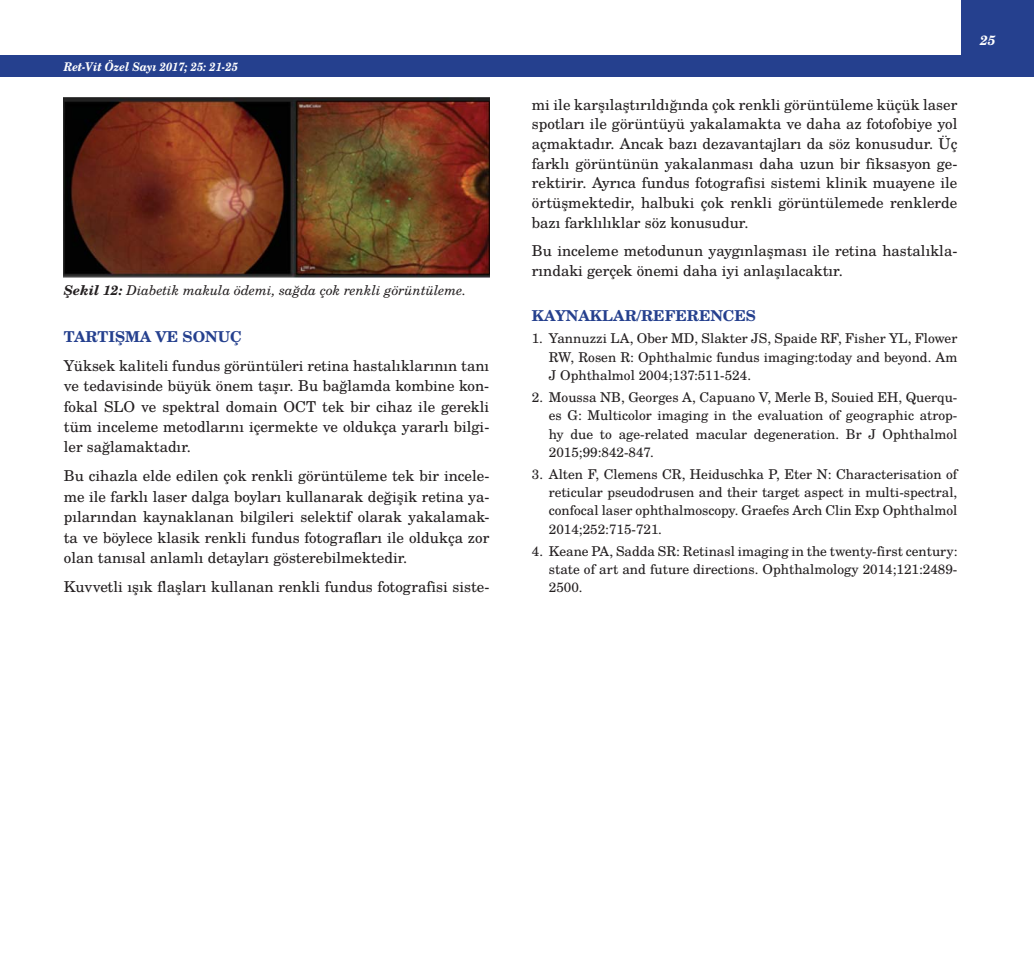
<style>
.page{position:relative;width:1034px;height:961px;background:#fff}
.page>*{position:absolute;margin:0;border:0;box-sizing:border-box;transform-origin:0 0}
.t1{font:15px/20.5px "Te X Gyre Schola";color:#231f20;text-align:justify}
.t2{font:700 15px "Te X Gyre Schola";color:#25408e}
.t3{font:13.5px/18.1px "Te X Gyre Schola";color:#231f20;text-align:justify}
.t4{font:italic 13.5px "Te X Gyre Schola";color:#231f20}
.t5{font:italic 700 13.5px "Te X Gyre Schola";color:#fff}
.t6{font:italic 700 12px "Te X Gyre Schola";color:#fff;scale:.9 1}
.s1{font-weight:700}
</style>
<div class="page">
<div style="left:961px;top:0;width:72px;height:77px;background:#25408e"></div>
<div style="left:0;top:55px;width:1033px;height:22px;background:#25408e"></div>
<img style="left:64px;top:98px;width:425px;height:179px">
<p class="t6" style="left:64px;top:61px;width:195px">Ret-Vit Özel Sayı 2017; 25: 21-25</p>
<p class="t4" style="left:64px;top:283px;width:404px"><span class="s1">Şekil 12:</span> Diabetik makula ödemi, sağda çok renkli görüntüleme.</p>
<p class="t2" style="left:64px;top:329px;width:179px">TARTIŞMA VE SONUÇ</p>
<p class="t1" style="left:64px;top:356px;width:427px">Yüksek kaliteli fundus görüntüleri retina hastalıklarının tanı ve tedavisinde büyük önem taşır. Bu bağlamda kombine kon&shy;fokal SLO ve spektral domain OCT tek bir cihaz ile gerekli tüm inceleme metodlarını içermekte ve oldukça yararlı bilgi&shy;ler sağlamaktadır.</p>
<p class="t1" style="left:64px;top:467px;width:427px">Bu cihazla elde edilen çok renkli görüntüleme tek bir incele&shy;me ile farklı laser dalga boyları kullanarak değişik retina ya&shy;pılarından kaynaklanan bilgileri selektif olarak yakalamak&shy;ta ve böylece klasik renkli fundus fotografları ile oldukça zor olan tanısal anlamlı detayları gösterebilmektedir.</p>
<p class="t1" style="left:64px;top:578px;width:427px">Kuvve tli ışık flaşları kullanan renkli fundus fotografisi siste-</p>
<p class="t5" style="left:979px;top:34px;width:17px">25</p>
<p class="t1" style="left:531px;top:95px;width:427px;line-height:19.6px">mi ile karşılaştırıldığında çok renkli görüntüleme küçük laser spotları ile görüntüyü yakalamakta ve daha az fotofobiye yol açmaktadır. Ancak bazı dezavantajları da söz konusudur. Üç farklı görüntünün yakalanması daha uzun bir fiksasyon ge&shy;rektirir. Ayrıca fundus fotografisi sistemi klinik muayene ile örtüşmektedir, halbuki çok renkli görüntülemede renklerde bazı farklılıklar söz konusudur.</p>
<p class="t1" style="left:531px;top:242px;width:427px;line-height:19.6px">Bu inceleme metodunun yaygınlaşması ile retina hastalıkla&shy;rındaki gerçek önemi daha iyi anlaşılacaktır.</p>
<p class="t2" style="left:531px;top:308px;width:225px">KAYNAKLAR/REFERENCES</p>
<p class="t3" style="left:549px;top:330px;width:410px;text-indent:-17px">1. Yannuzzi LA, Ober MD, Slakter JS, Spaide RF, Fisher YL, Flower RW, Rosen R: Ophthalmic fundus imaging:today and beyond. Am J Ophthalmol 2004;137:511-524.</p>
<p class="t3" style="left:549px;top:389px;width:410px;text-indent:-17px">2. Moussa NB, Georges A, Capuano V, Merle B, Souied EH, Querqu&shy;es G: Multicolor imaging in the evaluation of geographic atrop&shy;hy due to age-related macular degeneration. Br J Ophthalmol 2015;99:842-847.</p>
<p class="t3" style="left:549px;top:466px;width:410px;text-indent:-17px">3. Alten F, Clemens CR, Heiduschka P, Eter N: Characterisation of reticular pseudodrusen and their target aspect in multi-spectral, confocal laser ophthalmoscopy. Graefes Arch Clin Exp Ophthalmol 2014;252:715-721.</p>
<p class="t3" style="left:549px;top:543px;width:410px;text-indent:-17px">4. Keane PA, Sadda SR: Retinasl imaging in the twenty-first century: state of art and future directions. Ophthalmology 2014;121:2489- 2500.</p>
</div>
